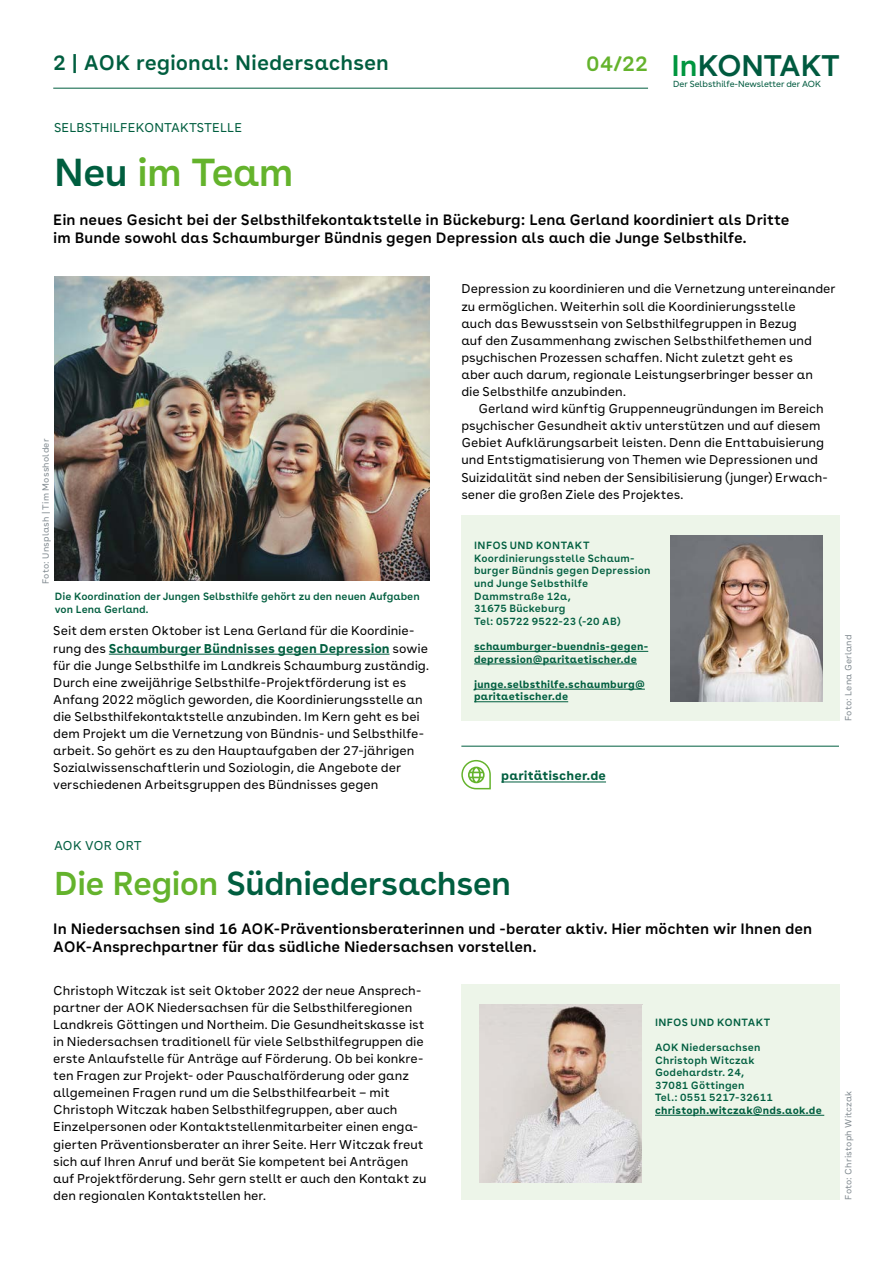
<style>
.page{position:relative;width:893px;height:1263px;background:#fff}
.page>*{position:absolute;margin:0;border:0;box-sizing:border-box;transform-origin:0 0}
.H2_Head_A_25-30pt{font:600 39px "AOK Buenos Aires Text";letter-spacing:-.025em;color:#64b32c}
.H2_-_Head_B_18-22pt{font:600 33px "AOK Buenos Aires Text";letter-spacing:-.025em;color:#005e3f}
.t1{font:600 29.85px "AOK Buenos Aires";color:#005a3f}
.t2{font:600 21px "AOK Buenos Aires Text";color:#005e3f}
.t3{font:600 21px "AOK Buenos Aires Text";color:#64b32c}
.P_-_Vorspann_10pt{font:600 15px/18px "AOK Buenos Aires Text";color:#000}
.P_copy_Flatter{font:12.75px/17.1px "AOK Buenos Aires Text";color:#000}
.t4{font:12.75px "AOK Buenos Aires Text";letter-spacing:.01em;color:#005e3f}
.P_03_Web_grün_bold{font:700 12.75px "AOK Buenos Aires Text";letter-spacing:.01em;color:#005e3f}
.P_03_Web_grün_bold-2{font:600 10.5px/12.6px "AOK Buenos Aires Text";letter-spacing:.015em;color:#005e3f}
.P_03_Web_grün_bold-3{font:700 10.5px/12.6px "AOK Buenos Aires Text";letter-spacing:.02em;color:#005e3f}
.P_03_Web_grün_bold-4{font:600 10.5px "AOK Buenos Aires Text";letter-spacing:.04em;color:#005e3f}
.P_03_Web_grün_bold-5{font:600 10.5px "AOK Buenos Aires Text";letter-spacing:.035em;color:#005e3f}
.t5{font:9px "AOK Buenos Aires Text";letter-spacing:.02em;color:#828b91}
.t6{font:8.85px "AOK Buenos Aires";color:#005a3f}
.s1{color:#00963f}
.s2{color:#005e3f}
.s3{font-weight:700;color:#005e3f}
.s4{color:#64b32c}
</style>
<div class="page">
<div style="left:461px;top:516px;width:379px;height:205px;background:#edf5e9"></div>
<hr style="left:53px;top:88px;width:595px;height:1px;background:#005e3f">
<hr style="left:109px;top:654px;width:281px;height:1px;background:#005e3f">
<img style="left:55px;top:276px;width:374px;height:304px">
<hr style="left:474px;top:651px;width:174px;height:1px;background:#005e3f">
<hr style="left:474px;top:664px;width:163px;height:1px;background:#005e3f">
<hr style="left:474px;top:689px;width:171px;height:1px;background:#005e3f">
<hr style="left:474px;top:701px;width:94px;height:1px;background:#005e3f">
<hr style="left:461px;top:746px;width:378px;height:1px;background:#005e3f">
<hr style="left:501px;top:782px;width:105px;height:1px;background:#005e3f">
<svg style="left:461px;top:760px;width:30px;height:29px"></svg>
<img style="left:671px;top:536px;width:152px;height:165px">
<div style="left:461px;top:984px;width:379px;height:216px;background:#edf5e9"></div>
<img style="left:479px;top:1004px;width:163px;height:178px">
<hr style="left:655px;top:1115px;width:169px;height:1px;background:#005e3f">
<h3 class="t2" style="left:53px;top:45px;width:337px">2 | AOK regional: Niedersachsen</h3>
<h3 class="t3" style="left:586px;top:46px;width:63px">04/22</h3>
<h3 class="t1" style="left:672px;top:41px;width:169px"><span class="s1">In</span>KONTAKT</h3>
<p class="t6" style="left:673px;top:77px;width:149px">Der Selbsthilfe-Newsletter der AOK</p>
<h1 class="t4" style="left:54px;top:117px;width:190px">SELBSTHILFEKONTAKTSTELLE</h1>
<h2 class="H2_Head_A_25-30pt" style="left:54px;top:139px;width:241px"><span class="s2">Neu</span> im Team</h2>
<p class="P_-_Vorspann_10pt" style="left:53px;top:210px;width:738px">Ein neues Gesicht bei der Selbsthilfekontaktstelle in Bückeburg: Lena Gerland koordiniert als Dritte im Bunde sowohl das Schaumburger Bündnis gegen Depression als auch die Junge Selbsthilfe.</p>
<p class="t5" style="left:38px;top:584px;width:147px;rotate:-90deg">Foto: Unsplash | Tim Mossholder</p>
<p class="P_03_Web_grün_bold-2" style="left:55px;top:589px;width:367px">Die Koordination der Jungen Selbsthilfe gehört zu den neuen Aufgaben von Lena Gerland.</p>
<p class="P_copy_Flatter" style="left:53px;top:621px;width:377px">Seit dem ersten Oktober ist Lena Gerland für die Koordinie&shy;rung des <span class="s3">Schaumburger Bündnisses gegen Depression</span> sowie für die Junge Selbsthilfe im Landkreis Schaumburg zuständig.<br>Durch eine zweijährige Selbsthilfe-Projektförderung ist es Anfang 2022 möglich geworden, die Koordinierungsstelle an die Selbsthilfekontaktstelle anzubinden. Im Kern geht es bei dem Projekt um die Vernetzung von Bündnis- und Selbsthilfe&shy;arbeit. So gehört es zu den Hauptaufgaben der 27-jährigen Sozialwissenschaftlerin und Soziologin, die Angebote der verschiedenen Arbeitsgruppen des Bündnisses gegen</p>
<p class="P_copy_Flatter" style="left:461px;top:279px;width:376px">Depression zu koordinieren und die Vernetzung untereinander zu ermöglichen. Weiterhin soll die Koordinierungsstelle<br>auch das Bewusstsein von Selbsthilfegruppen in Bezug<br>auf den Zusammenhang zwischen Selbsthilfethemen und psychischen Prozessen schaffen. Nicht zuletzt geht es<br>aber auch darum, regionale Leistungserbringer besser an<br>die Selbsthilfe anzubinden.</p>
<p class="P_copy_Flatter" style="left:461px;top:399px;width:368px;text-indent:17px">Gerland wird künftig Gruppenneugründungen im Bereich psychischer Gesundheit aktiv unterstützen und auf diesem Gebiet Aufklärungsarbeit leisten. Denn die Enttabuisierung und Entstigmatisierung von Themen wie Depressionen und Suizidalität sind neben der Sensibilisierung (junger) Erwach&shy;sener die großen Ziele des Projektes.</p>
<p class="P_03_Web_grün_bold-4" style="left:474px;top:537px;width:117px">INFOS UND KONTAKT</p>
<p class="P_03_Web_grün_bold-2" style="left:474px;top:551px;width:178px">Koordinierungsstelle Schaum&shy;burger Bündnis gegen Depression und Junge Selbsthilfe</p>
<p class="P_03_Web_grün_bold-2" style="left:474px;top:589px;width:98px">Dammstraße 12a,<br>31675 Bückeburg</p>
<p class="P_03_Web_grün_bold-5" style="left:474px;top:612px;width:148px">Tel: 05722 9522-23 (-20 AB)</p>
<p class="P_03_Web_grün_bold-3" style="left:474px;top:639px;width:176px">schaumburger-buendnis-gegen&shy;depression@paritaetischer.de</p>
<p class="P_03_Web_grün_bold-3" style="left:474px;top:677px;width:172px">junge.selbsthilfe.schaumburg@ paritaetischer.de</p>
<p class="t5" style="left:841px;top:721px;width:88px;rotate:-90deg">Foto: Lena Gerland</p>
<p class="P_03_Web_grün_bold" style="left:501px;top:765px;width:106px">paritätischer.de</p>
<h1 class="t4" style="left:54px;top:835px;width:89px">AOK VOR ORT</h1>
<h2 class="H2_-_Head_B_18-22pt" style="left:54px;top:856px;width:459px"><span class="s4">Die Region</span> Südniedersachsen</h2>
<p class="P_-_Vorspann_10pt" style="left:53px;top:918px;width:760px">In Niedersachsen sind 16 AOK-Präventionsberaterinnen und -berater aktiv. Hier möchten wir Ihnen den<br>AOK-Ansprechpartner für das südliche Niedersachsen vorstellen.</p>
<p class="P_copy_Flatter" style="left:53px;top:980px;width:375px">Christoph Witczak ist seit Oktober 2022 der neue Ansprech&shy;partner der AOK Niedersachsen für die Selbsthilferegionen Landkreis Göttingen und Northeim. Die Gesundheitskasse ist in Niedersachsen traditionell für viele Selbsthilfegruppen die erste Anlaufstelle für Anträge auf Förderung. Ob bei konkre&shy;ten Fragen zur Projekt- oder Pauschalförderung oder ganz allgemeinen Fragen rund um die Selbsthilfearbeit – mit Christoph Witczak haben Selbsthilfegruppen, aber auch Einzelpersonen oder Kontaktstellenmitarbeiter einen enga&shy;gierten Präventionsberater an ihrer Seite. Herr Witczak freut sich auf Ihren Anruf und berät Sie kompetent bei Anträgen auf Projektförderung. Sehr gern stellt er auch den Kontakt zu den regionalen Kontaktstellen her.</p>
<p class="P_03_Web_grün_bold-4" style="left:655px;top:1013px;width:117px">INFOS UND KONTAKT</p>
<p class="P_03_Web_grün_bold-2" style="left:655px;top:1040px;width:107px">AOK Niedersachsen</p>
<p class="P_03_Web_grün_bold-2" style="left:655px;top:1052px;width:101px">Christoph Witczak</p>
<p class="P_03_Web_grün_bold-2" style="left:655px;top:1065px;width:91px">Godehardstr. 24,</p>
<p class="P_03_Web_grün_bold-2" style="left:655px;top:1078px;width:91px">37081 Göttingen</p>
<p class="P_03_Web_grün_bold-2" style="left:655px;top:1090px;width:119px">Tel.: 0551 5217-32611</p>
<p class="P_03_Web_grün_bold-3" style="left:655px;top:1103px;width:168px">christoph.witczak@nds.aok.de</p>
<p class="t5" style="left:841px;top:1200px;width:111px;rotate:-90deg">Foto: Christoph Witczak</p>
</div>
